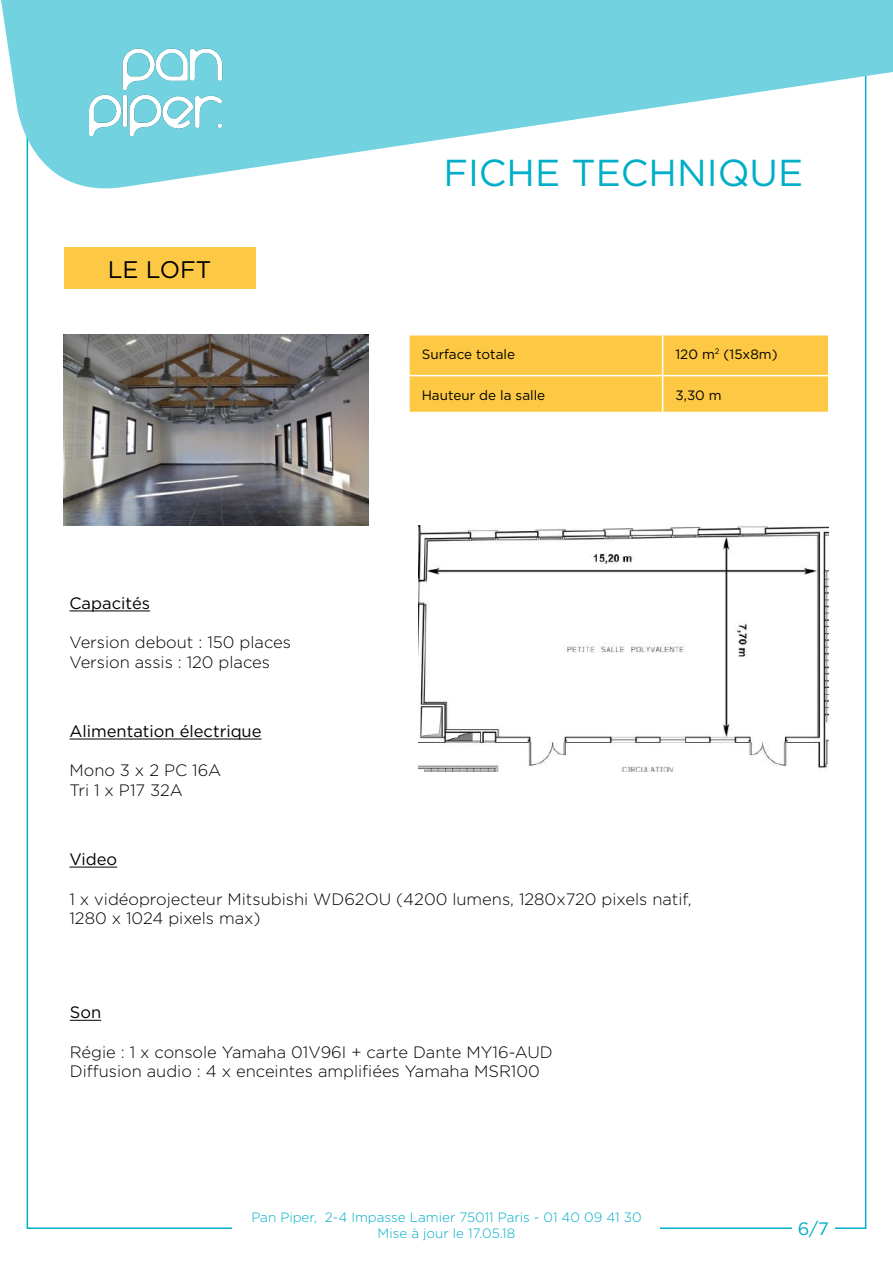
<style>
.page{position:relative;width:893px;height:1263px;background:#fff}
.page>*{position:absolute;margin:0;border:0;box-sizing:border-box;transform-origin:0 0}
.t1{font:37.5px "Gotham HTF";color:#00aec7}
.t2{font:24px "Gotham HTF";color:#000}
.t3{font:18px "Gotham HTF";color:#00aec7}
.t4{font:300 16.5px/19.8px "Gotham";color:#000}
.t5{font:16.5px "Gotham HTF";color:#000}
.t6{font:300 13.5px/16.2px "Gotham";color:#00aec7;text-align:center}
.t7{font:13.5px "Gotham HTF";color:#000}
</style>
<div class="page">
<div style="left:64px;top:248px;width:191px;height:41px;background:#fdc944"></div>
<hr style="left:69px;top:611px;width:81px;height:1px;background:#000">
<img style="left:64px;top:334px;width:305px;height:191px">
<hr style="left:69px;top:739px;width:193px;height:1px;background:#000">
<hr style="left:70px;top:1020px;width:31px;height:1px;background:#000">
<div style="left:410px;top:335px;width:418px;height:77px;background:#fdc944"></div>
<hr style="left:662px;top:335px;width:1px;height:40px;background:#fff">
<hr style="left:408px;top:375px;width:255px;height:1px;background:#fff">
<hr style="left:663px;top:375px;width:166px;height:1px;background:#fff">
<hr style="left:662px;top:376px;width:1px;height:36px;background:#fff">
<img style="left:418px;top:525px;width:410px;height:246px">
<hr style="left:69px;top:867px;width:48px;height:1px;background:#000">
<svg style="left:1px;top:0;width:892px;height:201px;fill:#73d2e0"></svg>
<img style="left:64px;top:35px;width:184px;height:115px">
<h2 class="t2" style="left:108px;top:257px;width:105px">LE LOFT</h2>
<p class="t5" style="left:69px;top:594px;width:82px">Capacités</p>
<p class="t4" style="left:69px;top:632px;width:223px">Version debout : 150 places<br>Version assis : 120 places</p>
<p class="t5" style="left:69px;top:722px;width:194px">Alimentation électrique</p>
<p class="t4" style="left:69px;top:760px;width:153px">Mono 3 x 2 PC 16A<br>Tri 1 x P17 32A</p>
<h1 class="t1" style="left:443px;top:152px;width:361px">FICHE TECHNIQUE</h1>
<p class="t7" style="left:422px;top:347px;width:95px">Surface totale</p>
<p class="t7" style="left:675px;top:347px;width:104px">120 m<sup>2</sup> (15x8m)</p>
<p class="t7" style="left:422px;top:387px;width:125px">Hauteur de la salle</p>
<p class="t7" style="left:675px;top:387px;width:48px">3,30 m</p>
<p class="t5" style="left:69px;top:850px;width:49px">Video</p>
<p class="t4" style="left:69px;top:888px;width:624px">1 x vidéoprojecteur Mitsubishi WD62OU (4200 lumens, 1280x720 pixels natif,<br>1280 x 1024 pixels max)</p>
<p class="t5" style="left:70px;top:1003px;width:33px">Son</p>
<p class="t4" style="left:70px;top:1041px;width:484px">Régie : 1 x console Yamaha 01V96I + carte Dante MY16-AUD<br>Diffusion audio : 4 x enceintes amplifiées Yamaha MSR100</p>
<p class="t6" style="left:251px;top:1209px;width:392px">Pan Piper, 2-4 Impasse Lamier 75011 Paris - 01 40 09 41 30<br>Mise à jour le 17.05.18</p>
<p class="t3" style="left:798px;top:1218px;width:33px">6/7</p>
</div>
